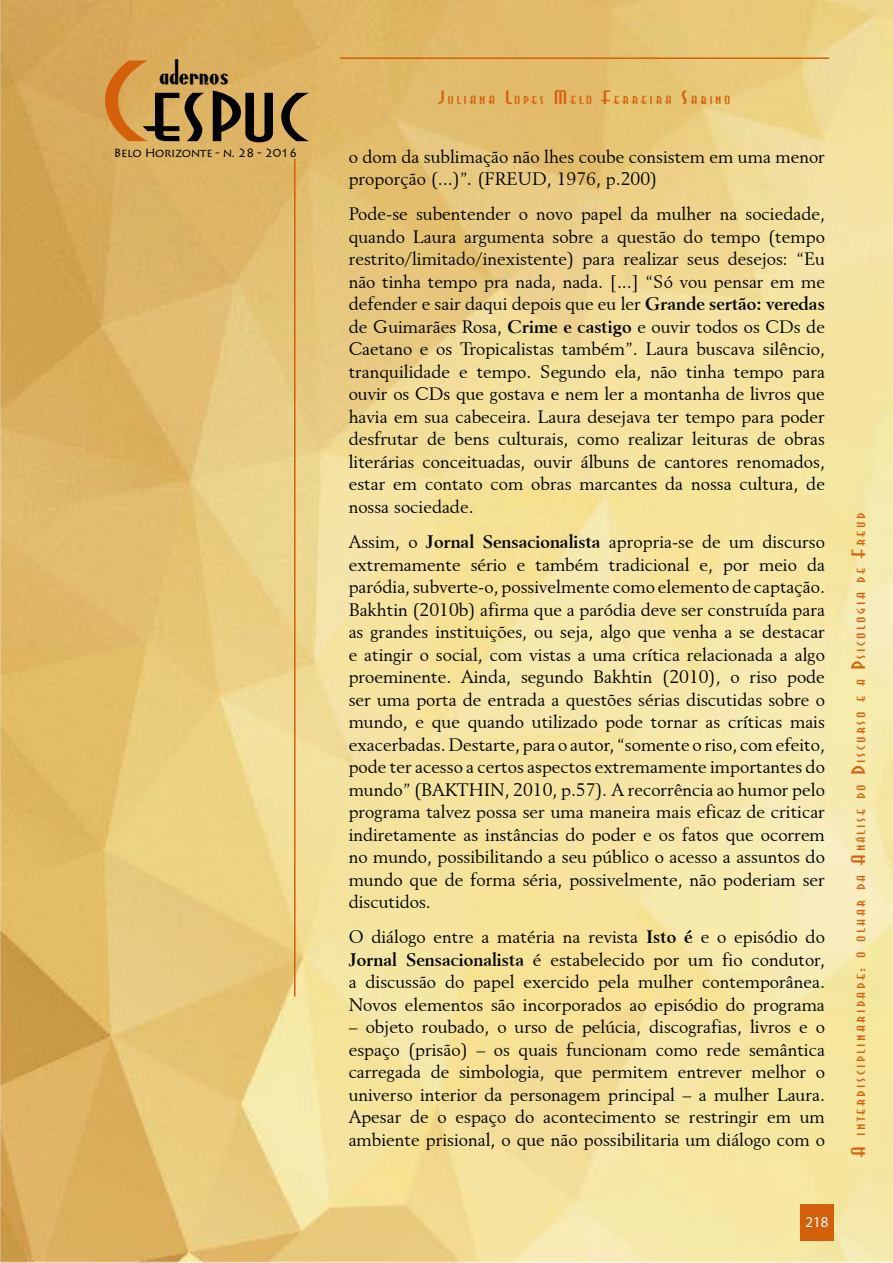
<style>
.page{position:relative;width:893px;height:1263px;background:#fff}
.page>*{position:absolute;margin:0;border:0;box-sizing:border-box;transform-origin:0 0}
.t1{font:expanded 108px "Asia";color:#000}
.t2{font:30px "Anchor Steam NF";color:#000}
.t3{font:18px/22.5px "Revival 565 BT";color:#000;text-align:justify}
.t4{font:expanded 18px "Asia";letter-spacing:.14em;color:#d4600c}
.t5{font:15px "Myriad Pro";color:#fff}
.t6{font:12px "Lithos Pro";letter-spacing:-.03em;color:#000}
.s1{color:#d4600c}
.s2{font-style:italic}
.s3{font-weight:700}
.s4{font-size:10.5px}
</style>
<div class="page">
<img style="left:0;top:0;width:893px;height:1263px">
<div style="left:800px;top:1203px;width:34px;height:37px;background:#d4600c"></div>
<hr style="left:294px;top:159px;width:2px;height:837px;background:#d4600c">
<hr style="left:340px;top:57px;width:489px;height:2px;background:#d4600c">
<h2 class="t2" style="left:159px;top:51px;width:71px">adernos</h2>
<h1 class="t1" style="left:101px;top:42px;width:208px"><span class="s1">C</span>espuc</h1>
<p class="t6" style="left:114px;top:146px;width:185px">Belo Horizonte - n. 28 - 2016</p>
<p class="t3" style="left:349px;top:145px;width:478px">o dom da sublimação não lhes coube consistem em uma menor proporção (...)”<span class="s2">.</span> (FREUD, 1976, p.200)</p>
<p class="t3" style="left:349px;top:202px;width:478px">Pode-se subentender o novo papel da mulher na sociedade, quando Laura argumenta sobre a questão do tempo (tempo restrito/limitado/inexistente) para realizar seus desejos: “Eu não tinha tempo pra nada, nada. [...] “Só vou pensar em me defender e sair daqui depois que eu ler <span class="s3">Grande sertão: veredas </span>de Guimarães Rosa, <span class="s3">Crime e castigo</span> e ouvir todos os CDs de Caetano e os Tropicalistas também”. Laura buscava silêncio, tranquilidade e tempo. Segundo ela, não tinha tempo para ouvir os CDs que gostava e nem ler a montanha de livros que havia em sua cabeceira. Laura desejava ter tempo para poder desfrutar de bens culturais, como realizar leituras de obras literárias conceituadas, ouvir álbuns de cantores renomados, estar em contato com obras marcantes da nossa cultura, de nossa sociedade.</p>
<p class="t3" style="left:349px;top:530px;width:478px">Assim, o <span class="s3">Jornal Sensacionalista</span> apropria-se de um discurso extremamente sério e também tradicional e, por meio da paródia, subverte-o, possivelmente como elemento de captação.<br>Bakhtin (2010b) afirma que a paródia deve ser construída para as grandes instituições, ou seja, algo que venha a se destacar e atingir o social, com vistas a uma crítica relacionada a algo proeminente. Ainda, segundo Bakhtin (2010), o riso pode ser uma porta de entrada a questões sérias discutidas sobre o mundo, e que quando utilizado pode tornar as críticas mais exacerbadas. Destarte, para o autor, “somente o riso, com efeito, pode ter acesso a certos aspectos extremamente importantes do mundo” (BAKTHIN, 2010, p.57)<span class="s2">.</span> A recorrência ao humor pelo programa talvez possa ser uma maneira mais eficaz de criticar indiretamente as instâncias do poder e os fatos que ocorrem no mundo, possibilitando a seu público o acesso a assuntos do mundo que de forma séria, possivelmente, não poderiam ser discutidos.</p>
<p class="t3" style="left:349px;top:925px;width:478px">O diálogo entre a matéria na revista <span class="s3">Isto é</span> e o episódio do <span class="s3">Jornal Sensacionalista</span> é estabelecido por um fio condutor, a discussão do papel exercido pela mulher contemporânea.<br>Novos elementos são incorporados ao episódio do programa</p>
<p class="t3" style="left:349px;top:1015px;width:478px">– objeto roubado, o urso de pelúcia, discografias, livros e o espaço (prisão) – os quais funcionam como rede semântica carregada de simbologia, que permitem entrever melhor o universo interior da personagem principal – a mulher Laura.<br>Apesar de o espaço do acontecimento se restringir em um ambiente prisional, o que não possibilitaria um diálogo com o</p>
<p class="t4" style="left:439px;top:88px;width:294px">Juliana Lopes Melo Ferreira Sabino</p>
<p class="t4" style="left:849px;top:1157px;width:645px;rotate:-90deg">A interdisciplinaridade: o olhar da An<span class="s4">á</span>lise do Discurso e a Psicologia de Freud</p>
<p class="t5" style="left:805px;top:1213px;width:25px">218</p>
</div>
